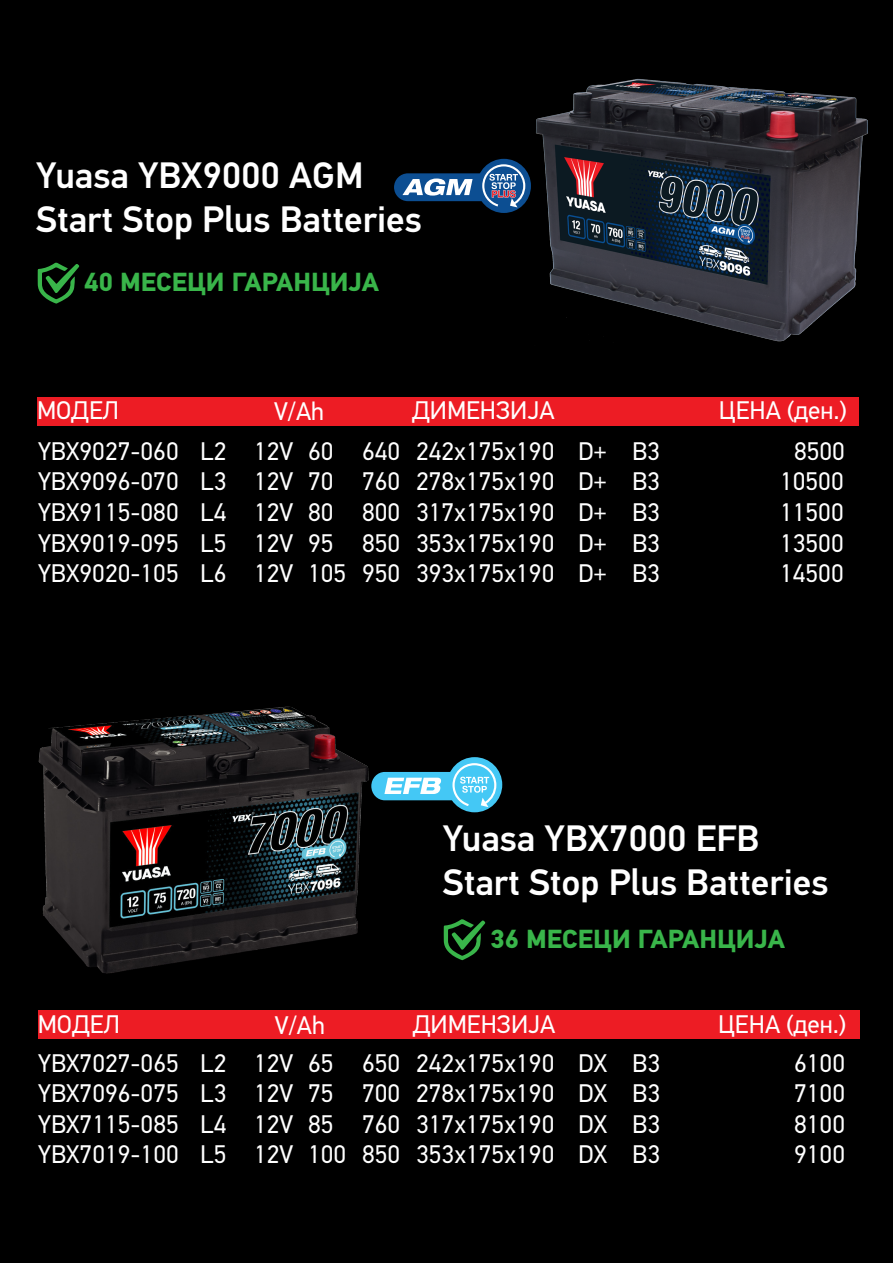
<style>
.page{position:relative;width:893px;height:1263px;background:#000}
.page>*{position:absolute;margin:0;border:0;box-sizing:border-box;transform-origin:0 0}
.t1{font:500 36.75px/44.2px "PF Din Text Universal";color:#fff}
.t2{font:700 26.25px "PF Din Text Universal";color:#39b54a}
.t3{font:25.5px "PF Din Text Universal";color:#fff}
</style>
<div class="page">
<div style="left:37px;top:397px;width:821px;height:28px;background:#ed1c24"></div>
<div style="left:38px;top:1010px;width:821px;height:29px;background:#ed1c24"></div>
<div style="left:394px;top:173px;width:134px;height:28px;background:#0c4e92;border-radius:14px"></div>
<svg style="left:402px;top:179px;width:71px;height:17px"></svg>
<div style="left:477px;top:159px;width:54px;height:54px;background:#0c4e92;border-radius:50%"></div>
<svg style="left:482px;top:164px;width:43px;height:43px"></svg>
<div style="left:371px;top:772px;width:130px;height:28px;background:#44c8f5;border-radius:14px"></div>
<div style="left:447px;top:757px;width:55px;height:55px;background:#44c8f5;border-radius:50%"></div>
<svg style="left:384px;top:778px;width:57px;height:16px"></svg>
<svg style="left:452px;top:763px;width:44px;height:44px"></svg>
<img style="left:529px;top:79px;width:339px;height:263px">
<img style="left:38px;top:706px;width:339px;height:268px">
<svg style="left:38px;top:262px;width:42px;height:42px"></svg>
<svg style="left:444px;top:919px;width:42px;height:41px"></svg>
<h1 class="t1" style="left:36px;top:156px;width:387px">Yuasa YBX9000 AGM<br>Start Stop Plus Batteries</h1>
<p class="t2" style="left:84px;top:265px;width:297px">40 МЕСЕЦИ ГАРАНЦИЈА</p>
<p class="t3" style="left:37px;top:395px;width:84px">МОДЕЛ</p>
<p class="t3" style="left:274px;top:396px;width:52px">V/Ah</p>
<p class="t3" style="left:412px;top:395px;width:144px">ДИМЕНЗИЈА</p>
<p class="t3" style="left:719px;top:395px;width:130px">ЦЕНА (ден.)</p>
<p class="t3" style="left:38px;top:436px;width:623px">YBX9027-060 L2 12V 60 640 242x175x190 D+ B3</p>
<p class="t3" style="left:794px;top:436px;width:52px">8500</p>
<p class="t3" style="left:38px;top:466px;width:623px">YBX9096-070 L3 12V 70 760 278x175x190 D+ B3</p>
<p class="t3" style="left:780px;top:466px;width:65px">10500</p>
<p class="t3" style="left:38px;top:497px;width:623px">YBX9115-080 L4 12V 80 800 317x175x190 D+ B3</p>
<p class="t3" style="left:780px;top:497px;width:65px">11500</p>
<p class="t3" style="left:38px;top:527px;width:623px">YBX9019-095 L5 12V 95 850 353x175x190 D+ B3</p>
<p class="t3" style="left:780px;top:527px;width:65px">13500</p>
<p class="t3" style="left:38px;top:558px;width:623px">YBX9020-105 L6 12V 105 950 393x175x190 D+ B3</p>
<p class="t3" style="left:780px;top:558px;width:65px">14500</p>
<h1 class="t1" style="left:443px;top:819px;width:387px">Yuasa YBX7000 EFB<br>Start Stop Plus Batteries</h1>
<p class="t2" style="left:490px;top:921px;width:297px">36 МЕСЕЦИ ГАРАНЦИЈА</p>
<p class="t3" style="left:38px;top:1009px;width:84px">МОДЕЛ</p>
<p class="t3" style="left:275px;top:1009px;width:52px">V/Ah</p>
<p class="t3" style="left:413px;top:1009px;width:144px">ДИМЕНЗИЈА</p>
<p class="t3" style="left:718px;top:1009px;width:130px">ЦЕНА (ден.)</p>
<p class="t3" style="left:38px;top:1047px;width:623px">YBX7027-065 L2 12V 65 650 242x175x190 DX B3</p>
<p class="t3" style="left:794px;top:1047px;width:52px">6100</p>
<p class="t3" style="left:38px;top:1078px;width:623px">YBX7096-075 L3 12V 75 700 278x175x190 DX B3</p>
<p class="t3" style="left:794px;top:1078px;width:52px">7100</p>
<p class="t3" style="left:38px;top:1109px;width:623px">YBX7115-085 L4 12V 85 760 317x175x190 DX B3</p>
<p class="t3" style="left:794px;top:1109px;width:52px">8100</p>
<p class="t3" style="left:38px;top:1139px;width:623px">YBX7019-100 L5 12V 100 850 353x175x190 DX B3</p>
<p class="t3" style="left:794px;top:1139px;width:52px">9100</p>
</div>
